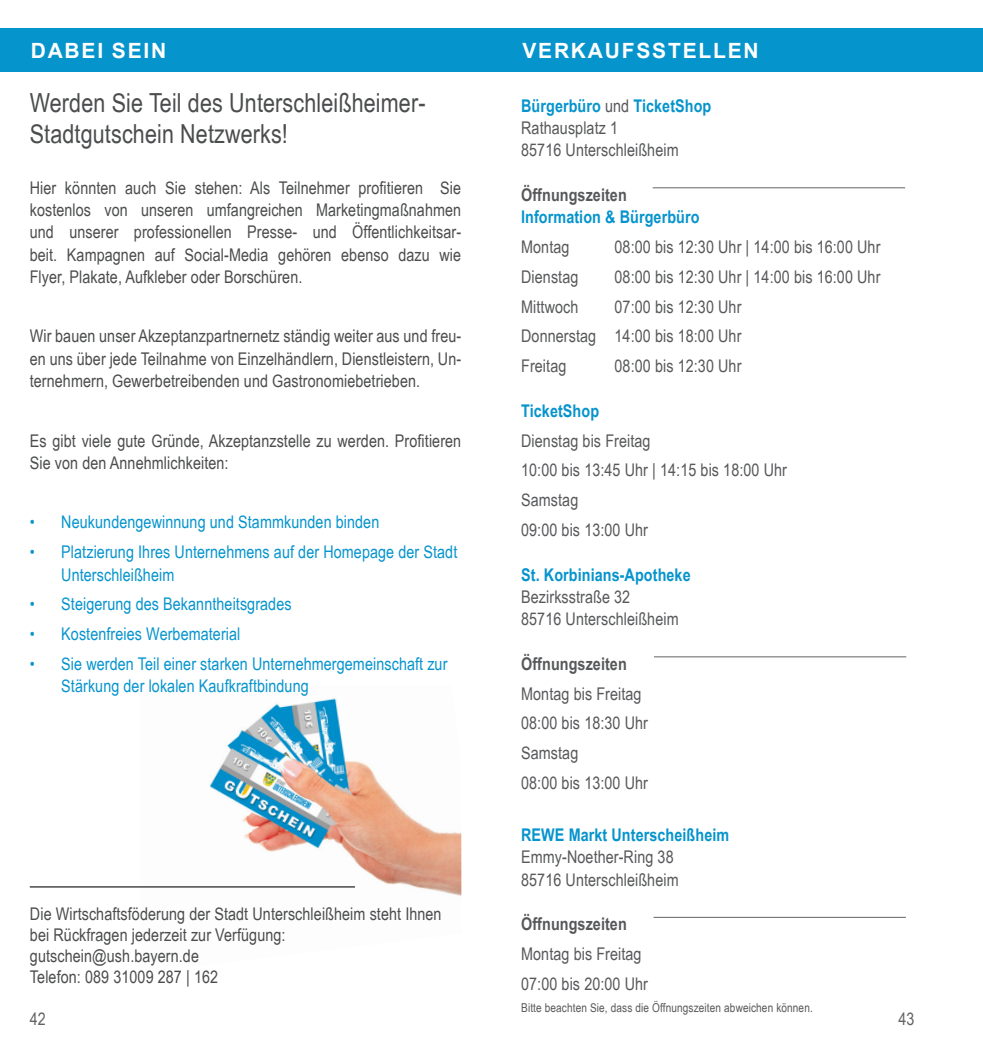
<style>
.page{position:relative;width:983px;height:1042px;background:#fff}
.page>*{position:absolute;margin:0;border:0;box-sizing:border-box;transform-origin:0 0}
.Seitenzahl{font:26.25px "USH Arial Narrow";letter-spacing:.005em;color:#4b4c4d}
.Seitenzahl-2{font:700 21px "Arial";letter-spacing:.085em;color:#fff}
.Copy{font:17.5px/22.4px "USH Arial Narrow";letter-spacing:.005em;color:#4b4c4d;text-align:justify}
.Copy-2{font:17.5px/29.8px "USH Arial Narrow";letter-spacing:.005em;color:#57585a}
.t1{font:17.5px/22.4px "USH Arial Narrow";letter-spacing:.005em;color:#0694cd}
.Seitenzahl-3{font:17.5px/21px "USH Arial Narrow";letter-spacing:.005em;color:#4b4c4d}
.Copy-3{font:700 17.5px "USH Bold Arial Narrow";letter-spacing:.005em;color:#0694cd}
.Copy-4{font:700 17.5px "USH Bold Arial Narrow";letter-spacing:.005em;color:#57585a}
.t2{font:17.5px "USH Arial Narrow";color:#636366}
.Copy-5{font:12.25px "USH Arial Narrow";letter-spacing:.01em;color:#57585a}
.s1{font-family:"USH Arial Narrow";font-weight:400;color:#57585a}
.s2{font-family:"USH Bold Arial Narrow";font-weight:700;color:#0694cd}
.s3{font-family:"USH Bold Arial Narrow";font-weight:700}
</style>
<div class="page">
<img style="left:210px;top:698px;width:251px;height:198px">
<div style="left:0;top:29px;width:491px;height:43px;background:#0694cd"></div>
<hr style="left:30px;top:886px;width:325px;height:2px;background:#636366">
<div style="left:491px;top:29px;width:491px;height:43px;background:#0694cd"></div>
<hr style="left:652px;top:187px;width:252px;height:1px;background:#636366">
<hr style="left:653px;top:656px;width:253px;height:1px;background:#636366">
<hr style="left:653px;top:917px;width:252px;height:1px;background:#636366">
<p class="Seitenzahl-2" style="left:31px;top:35px;width:137px">DABEI SEIN</p>
<p class="Seitenzahl-2" style="left:522px;top:35px;width:238px">VERKAUFSSTELLEN</p>
<p class="Seitenzahl" style="left:30px;top:83px;width:397px">Werden Sie Teil des Unterschleißheimer-</p>
<p class="Seitenzahl" style="left:30px;top:115px;width:259px">Stadtgutschein Netzwerks!</p>
<p class="Copy" style="left:30px;top:175px;width:433px">Hier könnten auch Sie stehen: Als Teilnehmer profitieren Sie kostenlos von unseren umfangreichen Marketingmaßnahmen und unserer professionellen Presse- und Öffentlichkeitsar&shy;beit. Kampagnen auf Social-Media gehören ebenso dazu wie Flyer, Plakate, Aufkleber oder Borschüren.</p>
<p class="Copy-3" style="left:521px;top:92px;width:192px">Bürgerbüro <span class="s1">und</span> TicketShop</p>
<p class="Copy-2" style="left:521px;top:112px;width:98px">Rathausplatz 1</p>
<p class="Copy-2" style="left:521px;top:135px;width:159px">85716 Unterschleißheim</p>
<p class="Copy-4" style="left:521px;top:181px;width:107px">Öffnungszeiten</p>
<p class="Copy-3" style="left:521px;top:204px;width:180px">Information &amp; Bürgerbüro</p>
<p class="Copy-2" style="left:521px;top:231px;width:50px">Montag</p>
<p class="Copy-2" style="left:614px;top:231px;width:267px">08:00 bis 12:30 Uhr | 14:00 bis 16:00 Uhr</p>
<p class="Copy-2" style="left:521px;top:261px;width:59px">Dienstag</p>
<p class="Copy-2" style="left:614px;top:261px;width:267px">08:00 bis 12:30 Uhr | 14:00 bis 16:00 Uhr</p>
<p class="Copy-2" style="left:521px;top:291px;width:59px">Mittwoch</p>
<p class="Copy-2" style="left:614px;top:291px;width:128px">07:00 bis 12:30 Uhr</p>
<p class="Copy-2" style="left:521px;top:321px;width:76px">Donnerstag</p>
<p class="Copy-2" style="left:614px;top:321px;width:128px">14:00 bis 18:00 Uhr</p>
<p class="Copy-2" style="left:521px;top:350px;width:47px">Freitag</p>
<p class="Copy-2" style="left:614px;top:350px;width:128px">08:00 bis 12:30 Uhr</p>
<p class="Copy-2" style="left:521px;top:395px;width:131px"><span class="s2">TicketShop<br></span>Dienstag bis Freitag</p>
<p class="Copy-2" style="left:521px;top:455px;width:267px">10:00 bis 13:45 Uhr | 14:15 bis 18:00 Uhr</p>
<p class="Copy-2" style="left:521px;top:484px;width:59px">Samstag</p>
<p class="Copy-2" style="left:521px;top:514px;width:128px">09:00 bis 13:00 Uhr</p>
<p class="Copy-3" style="left:521px;top:561px;width:171px">St. Korbinians-Apotheke</p>
<p class="Copy-2" style="left:521px;top:581px;width:110px">Bezirksstraße 32</p>
<p class="Copy-2" style="left:521px;top:603px;width:159px">85716 Unterschleißheim</p>
<p class="Copy-2" style="left:521px;top:648px;width:122px"><span class="s3">Öffnungszeiten<br></span>Montag bis Freitag</p>
<p class="Copy-2" style="left:521px;top:708px;width:128px">08:00 bis 18:30 Uhr</p>
<p class="Copy-2" style="left:521px;top:737px;width:59px">Samstag</p>
<p class="Copy-2" style="left:521px;top:767px;width:128px">08:00 bis 13:00 Uhr</p>
<p class="Copy-3" style="left:521px;top:821px;width:209px">REWE Markt Unterscheißheim</p>
<p class="Copy-2" style="left:521px;top:841px;width:154px">Emmy-Noether-Ring 38</p>
<p class="Copy-2" style="left:521px;top:864px;width:159px">85716 Unterschleißheim</p>
<p class="Copy-4" style="left:521px;top:911px;width:107px">Öffnungszeiten</p>
<p class="Copy-2" style="left:521px;top:938px;width:122px">Montag bis Freitag</p>
<p class="Copy-2" style="left:521px;top:968px;width:128px">07:00 bis 20:00 Uhr</p>
<p class="Copy-5" style="left:521px;top:999px;width:293px">Bitte beachten Sie, dass die Öffnungszeiten abweichen können.</p>
<p class="Copy" style="left:30px;top:324px;width:433px">Wir bauen unser Akzeptanzpartnernetz ständig weiter aus und freu&shy;en uns über jede Teilnahme von Einzelhändlern, Dienstleistern, Un&shy;ternehmern, Gewerbetreibenden und Gastronomiebetrieben.</p>
<p class="Copy" style="left:30px;top:428px;width:433px">Es gibt viele gute Gründe, Akzeptanzstelle zu werden. Profitieren<br>Sie von den Annehmlichkeiten:</p>
<p class="t1" style="left:30px;top:510px;width:351px">• Neukundengewinnung und Stammkunden binden</p>
<p class="t1" style="left:61px;top:540px;width:397px;text-indent:-32px">• Platzierung Ihres Unternehmens auf der Homepage der Stadt<br>Unterschleißheim</p>
<p class="t1" style="left:30px;top:592px;width:263px">• Steigerung des Bekanntheitsgrades</p>
<p class="t1" style="left:30px;top:622px;width:212px">• Kostenfreies Werbematerial</p>
<p class="t1" style="left:61px;top:652px;width:387px;text-indent:-32px">• Sie werden Teil einer starken Unternehmergemeinschaft zur<br>Stärkung der lokalen Kaufkraftbindung</p>
<p class="Seitenzahl-3" style="left:30px;top:903px;width:413px">Die Wirtschaftsföderung der Stadt Unterschleißheim steht Ihnen bei Rückfragen jederzeit zur Verfügung: gutschein@ush.bayern.de<br>Telefon: 089 31009 287 | 162</p>
<p class="t2" style="left:30px;top:1005px;width:17px">42</p>
<p class="t2" style="left:898px;top:1005px;width:17px">43</p>
</div>
